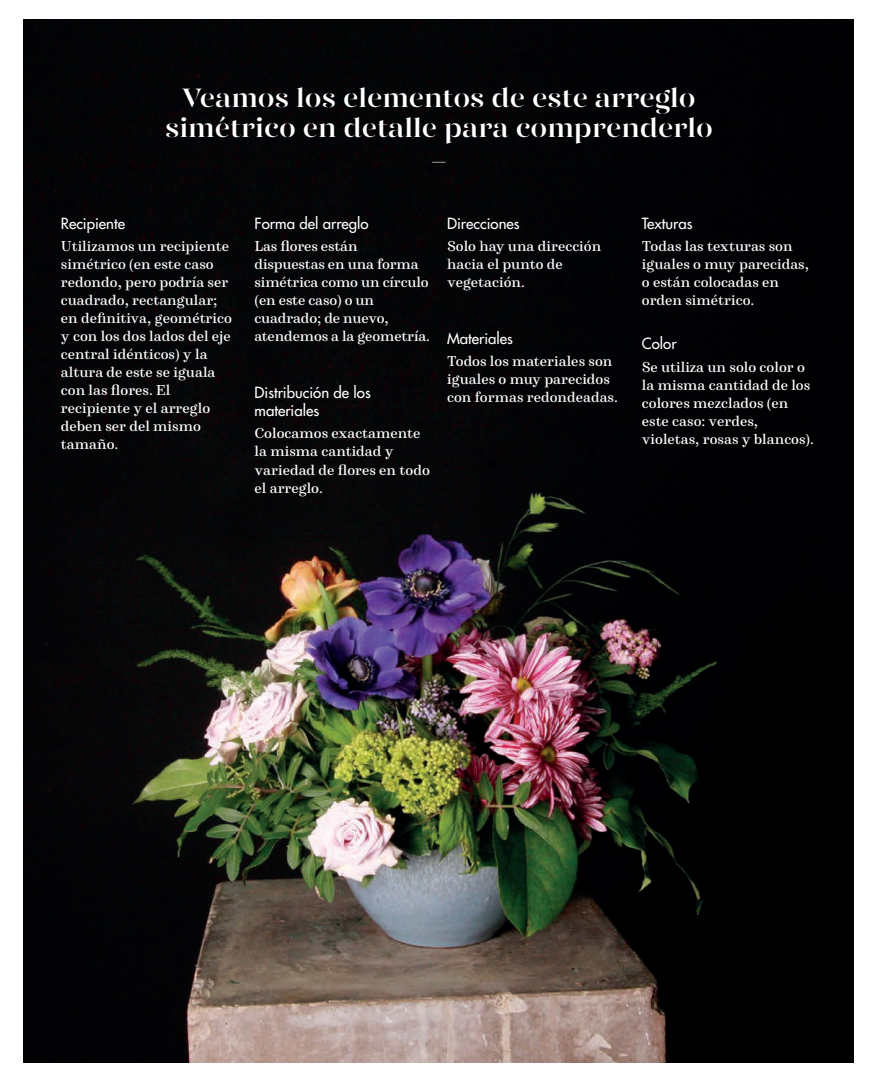
<style>
.page{position:relative;width:874px;height:1085px;background:#fff}
.page>*{position:absolute;margin:0;border:0;box-sizing:border-box;transform-origin:0 0}
.t1{font:700 27px/30px "Gabriela Stencil";color:#fff;text-align:center}
.t2{font:600 15px/18px "Winslow";color:#fff}
.t3{font:500 15px/18px "Futura CE";color:#fff}
</style>
<div class="page">
<img style="left:24px;top:20px;width:829px;height:1041px">
<h1 class="t1" style="left:165px;top:83px;width:549px">Veamos los elementos de este arreglo simétrico en detalle para comprenderlo</h1>
<h1 class="t1" style="left:430px;top:145px;width:19px">-</h1>
<p class="t3" style="left:61px;top:213px;width:66px">Recipiente</p>
<p class="t2" style="left:61px;top:236px;width:172px">Utilizamos un recipiente simétrico (en este caso redondo, pero podría ser cuadrado, rectangular; en definitiva, geométrico y con los dos lados del eje central idénticos) y la altura de este se iguala con las flores. El recipiente y el arreglo deben ser del mismo tamaño.</p>
<p class="t3" style="left:254px;top:213px;width:116px">Forma del arreglo</p>
<p class="t2" style="left:254px;top:236px;width:177px">Las flores están dispuestas en una forma simétrica como un círculo (en este caso) o un cuadrado; de nuevo, atendemos a la geometría.</p>
<p class="t3" style="left:254px;top:383px;width:118px">Distribución de los materiales</p>
<p class="t2" style="left:254px;top:424px;width:177px">Colocamos exactamente la misma cantidad y variedad de flores en todo el arreglo.</p>
<p class="t3" style="left:447px;top:213px;width:74px">Direcciones</p>
<p class="t2" style="left:447px;top:236px;width:156px">Solo hay una dirección hacia el punto de vegetación.</p>
<p class="t3" style="left:447px;top:329px;width:67px">Materiales</p>
<p class="t2" style="left:447px;top:352px;width:172px">Todos los materiales son iguales o muy parecidos con formas redondeadas.</p>
<p class="t3" style="left:641px;top:213px;width:52px">Texturas</p>
<p class="t2" style="left:641px;top:236px;width:169px">Todas las texturas son iguales o muy parecidas, o están colocadas en orden simétrico.</p>
<p class="t3" style="left:641px;top:334px;width:36px">Color</p>
<p class="t2" style="left:641px;top:357px;width:173px">Se utiliza un solo color o la misma cantidad de los colores mezclados (en este caso: verdes, violetas, rosas y blancos).</p>
</div>
